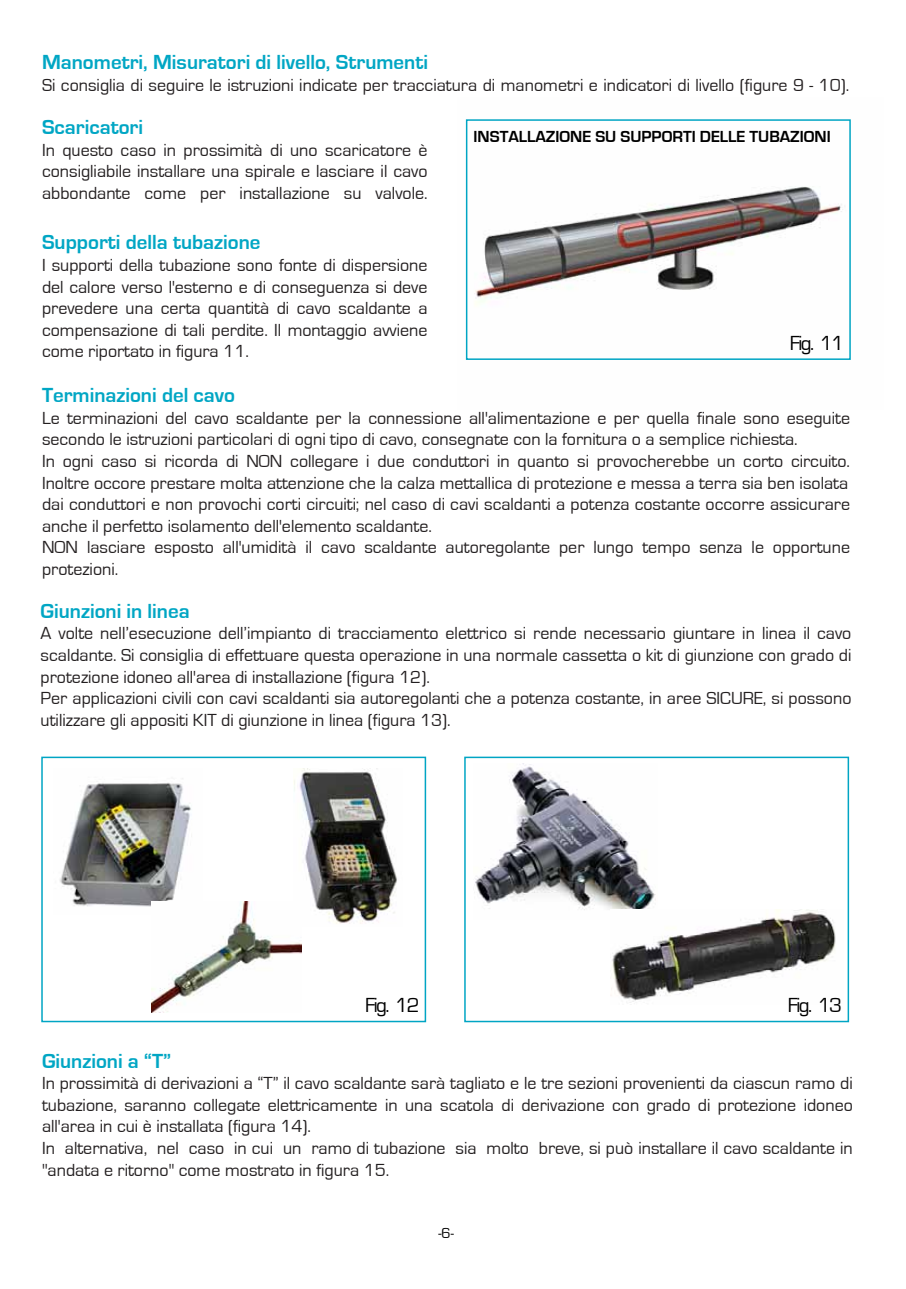
<style>
.page{position:relative;width:906px;height:1289px;background:#fff}
.page>*{position:absolute;margin:0;border:0;box-sizing:border-box;transform-origin:0 0}
.t1{font:700 21px "Eurostile";color:#00a6c4}
.t2{font:21px "Eurostile";letter-spacing:-.075em;color:#000}
.t3{font:18px/21.6px "Eurostile";color:#231f20}
.t4{font:700 16.5px "Eurostile";color:#000}
.t5{font:15px "Eurostile";color:#000}
</style>
<div class="page">
<img style="left:465px;top:119px;width:386px;height:241px">
<div style="left:466px;top:119px;width:384px;height:241px;border:2px solid #00a5c4"></div>
<div style="left:41px;top:756px;width:385px;height:266px;border:2px solid #00a5c4"></div>
<div style="left:464px;top:756px;width:385px;height:266px;border:2px solid #00a5c4"></div>
<img style="left:60px;top:778px;width:132px;height:129px">
<img style="left:293px;top:768px;width:104px;height:156px">
<img style="left:151px;top:901px;width:150px;height:111px">
<img style="left:475px;top:763px;width:181px;height:147px">
<img style="left:611px;top:909px;width:225px;height:94px">
<p class="t1" style="left:42px;top:51px;width:387px">Manometri, Misuratori di livello, Strumenti</p>
<p class="t3" style="left:42px;top:74px;width:808px">Si consiglia di seguire le istruzioni indicate per tracciatura di manometri e indicatori di livello (figure 9 - 10).</p>
<p class="t1" style="left:42px;top:116px;width:103px">Scaricatori</p>
<p class="t3" style="left:42px;top:139px;width:387px;text-align:justify">In questo caso in prossimità di uno scaricatore è consigliabile installare una spirale e lasciare il cavo abbondante come per installazione su valvole.</p>
<p class="t1" style="left:42px;top:231px;width:220px">Supporti della tubazione</p>
<p class="t3" style="left:42px;top:254px;width:387px;text-align:justify">I supporti della tubazione sono fonte di dispersione del calore verso l'esterno e di conseguenza si deve prevedere una certa quantità di cavo scaldante a compensazione di tali perdite. Il montaggio avviene come riportato in figura 11.</p>
<p class="t4" style="left:473px;top:127px;width:359px">INSTALLAZIONE SU SUPPORTI DELLE TUBAZIONI</p>
<p class="t2" style="left:790px;top:332px;width:56px">Fig. 11</p>
<p class="t1" style="left:42px;top:384px;width:194px">Terminazioni del cavo</p>
<p class="t3" style="left:42px;top:407px;width:809px">Le terminazioni del cavo scaldante per la connessione all'alimentazione e per quella finale sono eseguite secondo le istruzioni particolari di ogni tipo di cavo, consegnate con la fornitura o a semplice richiesta.<br>In ogni caso si ricorda di NON collegare i due conduttori in quanto si provocherebbe un corto circuito.<br>Inoltre occore prestare molta attenzione che la calza mettallica di protezione e messa a terra sia ben isolata dai conduttori e non provochi corti circuiti; nel caso di cavi scaldanti a potenza costante occorre assicurare anche il perfetto isolamento dell'elemento scaldante.<br>NON lasciare esposto all'umidità il cavo scaldante autoregolante per lungo tempo senza le opportune protezioni.</p>
<p class="t1" style="left:41px;top:599px;width:151px">Giunzioni in linea</p>
<p class="t3" style="left:41px;top:623px;width:812px">A volte nell’esecuzione dell’impianto di tracciamento elettrico si rende necessario giuntare in linea il cavo scaldante. Si consiglia di effettuare questa operazione in una normale cassetta o kit di giunzione con grado di protezione idoneo all'area di installazione (figura 12).<br>Per applicazioni civili con cavi scaldanti sia autoregolanti che a potenza costante, in aree SICURE, si possono utilizzare gli appositi KIT di giunzione in linea (figura 13).</p>
<p class="t2" style="left:365px;top:994px;width:56px">Fig. 12</p>
<p class="t2" style="left:788px;top:994px;width:56px">Fig. 13</p>
<p class="t1" style="left:42px;top:1049px;width:131px">Giunzioni a “T”</p>
<p class="t3" style="left:42px;top:1072px;width:812px">In prossimità di derivazioni a “T” il cavo scaldante sarà tagliato e le tre sezioni provenienti da ciascun ramo di tubazione, saranno collegate elettricamente in una scatola di derivazione con grado di protezione idoneo all'area in cui è installata (figura 14).<br>In alternativa, nel caso in cui un ramo di tubazione sia molto breve, si può installare il cavo scaldante in "andata e ritorno" come mostrato in figura 15.</p>
<p class="t5" style="left:438px;top:1225px;width:17px">-6-</p>
</div>
